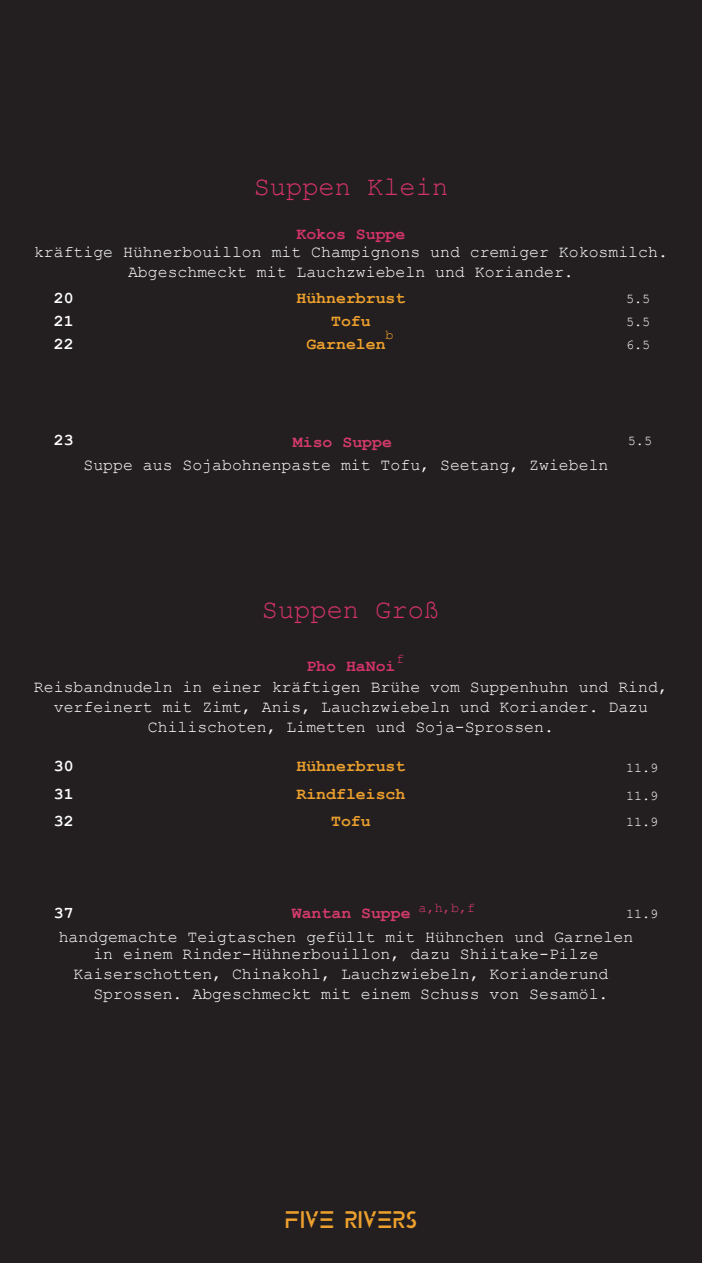
<style>
.page{position:relative;width:702px;height:1263px;background:#231f20}
.page>*{position:absolute;margin:0;border:0;box-sizing:border-box;transform-origin:0 0}
.t1{font:27px "Courier New";color:#d3336a}
.t2{font:24px "Colony";color:#eda02d}
.t3{font:16.5px/19.8px "Courier New";color:#fff;text-align:center}
.t4{font:700 16.5px "Courier New";color:#eda02d}
.t5{font:700 16.5px "Courier New";color:#d33b6b}
.t6{font:700 16.5px "Courier New";color:#d3336a}
.t7{font:700 16.5px "Courier New";color:#fff}
.t8{font:13.5px "Courier New";color:#fff}
.t9{font:13.5px "Courier New";color:#d33b6b}
.t10{font:13.5px "Courier New";color:#eda02d}
.t11{font:13.5px "Courier New";color:#d3336a}
</style>
<div class="page">
<h1 class="t1" style="left:254px;top:170px;width:196px">Suppen Klein</h1>
<p class="t6" style="left:296px;top:224px;width:110px">Kokos Suppe</p>
<p class="t3" style="left:34px;top:242px;width:635px">kräftige Hühnerbouillon mit Champignons und cremiger Kokosmilch.<br>Abgeschmeckt mit Lauchzwiebeln und Koriander.</p>
<p class="t7" style="left:54px;top:311px;width:21px">21</p>
<p class="t4" style="left:331px;top:311px;width:41px">Tofu</p>
<p class="t8" style="left:626px;top:314px;width:26px">5.5</p>
<p class="t7" style="left:54px;top:334px;width:21px">22</p>
<p class="t4" style="left:306px;top:334px;width:81px">Garnelen</p>
<p class="t8" style="left:626px;top:337px;width:26px">6.5</p>
<p class="t7" style="left:54px;top:288px;width:21px">20</p>
<p class="t4" style="left:296px;top:288px;width:110px">Hühnerbrust</p>
<p class="t8" style="left:626px;top:291px;width:26px">5.5</p>
<p class="t10" style="left:385px;top:327px;width:10px">b</p>
<p class="t7" style="left:54px;top:430px;width:21px">23</p>
<p class="t8" style="left:627px;top:433px;width:26px">5.5</p>
<p class="t5" style="left:293px;top:431px;width:100px">Miso Suppe</p>
<p class="t3" style="left:83px;top:454px;width:526px">Suppe aus Sojabohnenpaste mit Tofu, Seetang, Zwiebeln</p>
<h1 class="t1" style="left:262px;top:593px;width:180px">Suppen Groß</h1>
<p class="t6" style="left:306px;top:656px;width:91px">Pho HaNoi</p>
<p class="t11" style="left:396px;top:651px;width:10px">f</p>
<p class="t3" style="left:34px;top:676px;width:635px">Reisbandnudeln in einer kräftigen Brühe vom Suppenhuhn und Rind, verfeinert mit Zimt, Anis, Lauchzwiebeln und Koriander. Dazu<br>Chilischoten, Limetten und Soja-Sprossen.</p>
<p class="t7" style="left:54px;top:756px;width:21px">30</p>
<p class="t4" style="left:296px;top:756px;width:110px">Hühnerbrust</p>
<p class="t8" style="left:626px;top:759px;width:34px">11.9</p>
<p class="t7" style="left:54px;top:783px;width:21px">31</p>
<p class="t4" style="left:296px;top:783px;width:110px">Rindfleisch</p>
<p class="t8" style="left:626px;top:788px;width:34px">11.9</p>
<p class="t7" style="left:54px;top:810px;width:21px">32</p>
<p class="t4" style="left:331px;top:810px;width:41px">Tofu</p>
<p class="t8" style="left:626px;top:813px;width:34px">11.9</p>
<p class="t9" style="left:418px;top:900px;width:58px">a,h,b,f</p>
<p class="t7" style="left:54px;top:903px;width:21px">37</p>
<p class="t8" style="left:626px;top:906px;width:34px">11.9</p>
<p class="t5" style="left:292px;top:903px;width:120px">Wantan Suppe</p>
<p class="t3" style="left:59px;top:927px;width:576px;line-height:17.7px">handgemachte Teigtaschen gefüllt mit Hühnchen und Garnelen in einem Rinder-Hühnerbouillon, dazu Shiitake-Pilze</p>
<p class="t3" style="left:74px;top:963px;width:536px;text-align:right">Kaiserschotten, Chinakohl, Lauchzwiebeln, Korianderund<br>Sprossen. Abgeschmeckt mit einem Schuss von Sesamöl.</p>
<h2 class="t2" style="left:285px;top:1207px;width:134px">FIVE RIVERS</h2>
</div>
